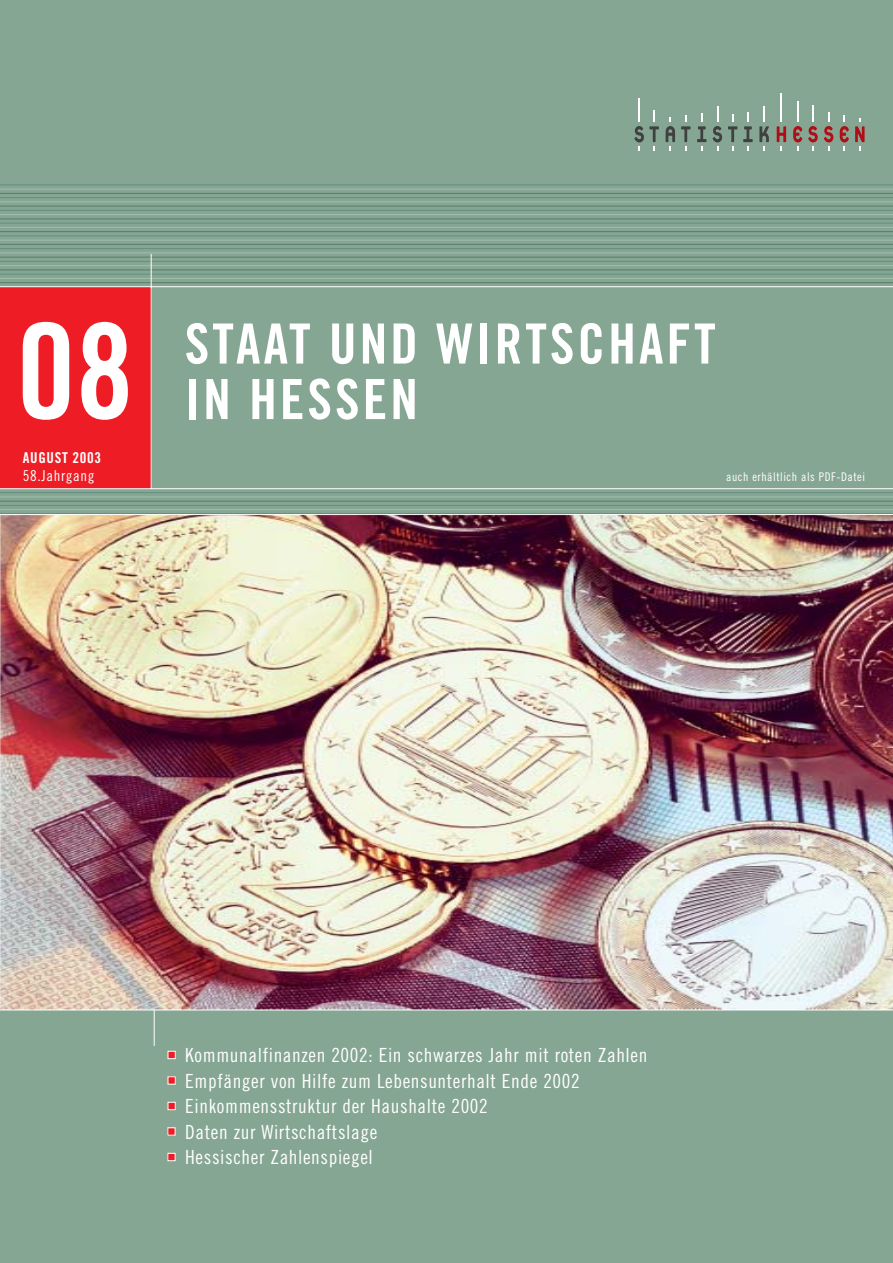
<style>
.page{position:relative;width:893px;height:1263px;background:#fff}
.page>*{position:absolute;margin:0;border:0;box-sizing:border-box;transform-origin:0 0}
.t1{font:132px "Trade Gothic LT Bold Cond Twenty";color:#fff}
.t2{font:55.5px "Trade Gothic LT Bold Cond Twenty";letter-spacing:.055em;color:#fff}
.t3{font:19.5px/25.5px "Trade Gothic LT Cond Eighteen";letter-spacing:.03em;color:#fff}
.t4{font:15px "Trade Gothic LT Cond Eighteen";letter-spacing:.045em;color:#fff}
.t5{font:15px "Trade Gothic LT Bold Cond Twenty";letter-spacing:.045em;color:#fff}
.t6{font:12px "Trade Gothic LT Cond Eighteen";letter-spacing:.045em;color:#fff}
</style>
<div class="page">
<img style="left:0;top:0;width:893px;height:1263px">
<h1 class="t1" style="left:17px;top:324px;width:119px">08</h1>
<h2 class="t2" style="left:185px;top:324px;width:532px">STAAT UND WIRTSCHAFT</h2>
<h2 class="t2" style="left:185px;top:380px;width:235px">IN HESSEN</h2>
<p class="t5" style="left:23px;top:452px;width:80px">AUGUST 2003</p>
<p class="t4" style="left:23px;top:470px;width:73px">58.Jahrgang</p>
<p class="t6" style="left:726px;top:472px;width:140px">auch erhältlich als PDF-Datei</p>
<p class="t3" style="left:185px;top:1045px;width:464px">Kommunalfinanzen 2002: Ein schwarzes Jahr mit roten Zahlen Empfänger von Hilfe zum Lebensunterhalt Ende 2002<br>Einkommensstruktur der Haushalte 2002<br>Daten zur Wirtschaftslage<br>Hessischer Zahlenspiegel</p>
</div>
